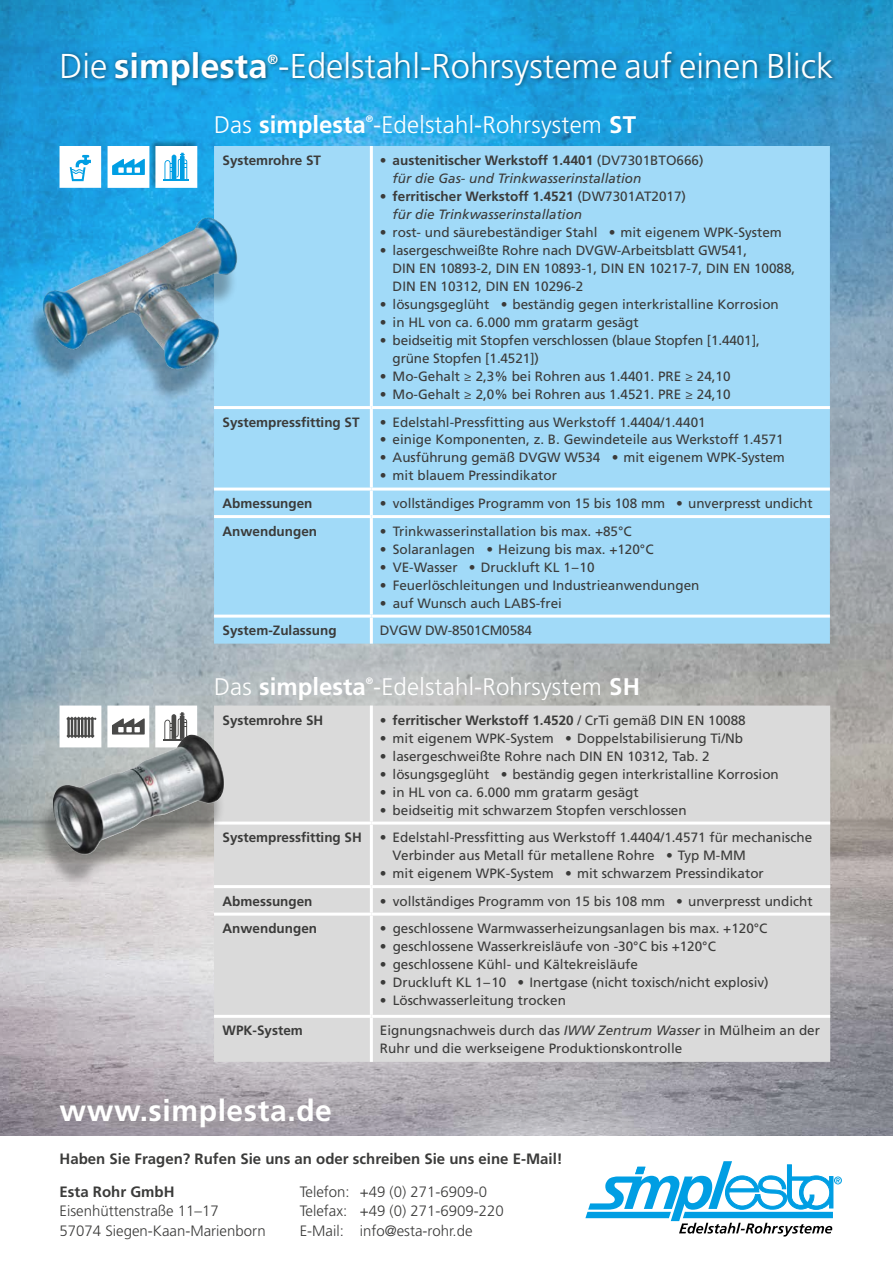
<style>
.page{position:relative;width:893px;height:1263px;background:#fff}
.page>*{position:absolute;margin:0;border:0;box-sizing:border-box;transform-origin:0 0}
.t1{font:300 34.5px "Frutiger";color:#fff}
.t2{font:700 30px "Frutiger";letter-spacing:.02em;color:#fff}
.t3{font:300 24px "Frutiger";letter-spacing:.01em;color:#fff}
.t4{font:300 15px/19.5px "Frutiger";color:#3b3b3a}
.t5{font:700 15px "Frutiger";color:#3b3b3a}
.t6{font:13.5px/18px "Frutiger";color:#3b3b3a}
.t7{font:700 13.5px "Frutiger";color:#3b3b3a}
.t8{font:italic 13.5px/18px "Frutiger";color:#3b3b3a}
.t9{font:700 13.35px "Frutiger";color:#fff}
.t10{font:700 9.3px "Frutiger";color:#fff}
.s1{font-weight:700}
.s2{font-style:normal}
.s3{font-weight:700;font-style:normal}
.s4{font-family:"Myriad Pro"}
.s5{font-weight:400}
.s6{font-style:italic}
</style>
<div class="page">
<img style="left:0;top:0;width:893px;height:1136px">
<div style="left:59px;top:49px;width:779px;height:42px;background:#000;opacity:.5"></div>
<div style="left:214px;top:146px;width:616px;height:498px;background:#a1daf8"></div>
<hr style="left:370px;top:146px;width:3px;height:260px;background:#fff">
<hr style="left:214px;top:406px;width:157px;height:3px;background:#fff">
<hr style="left:371px;top:406px;width:459px;height:3px;background:#fff">
<hr style="left:370px;top:409px;width:3px;height:79px;background:#fff">
<hr style="left:214px;top:488px;width:157px;height:3px;background:#fff">
<hr style="left:371px;top:488px;width:459px;height:3px;background:#fff">
<hr style="left:370px;top:491px;width:3px;height:24px;background:#fff">
<hr style="left:214px;top:515px;width:157px;height:3px;background:#fff">
<hr style="left:371px;top:515px;width:459px;height:3px;background:#fff">
<hr style="left:370px;top:518px;width:3px;height:97px;background:#fff">
<hr style="left:370px;top:618px;width:3px;height:26px;background:#fff">
<hr style="left:214px;top:615px;width:157px;height:3px;background:#fff">
<hr style="left:371px;top:615px;width:459px;height:3px;background:#fff">
<div style="left:214px;top:705px;width:616px;height:357px;background:#dadada"></div>
<hr style="left:370px;top:705px;width:3px;height:116px;background:#fff">
<hr style="left:214px;top:821px;width:157px;height:3px;background:#fff">
<hr style="left:371px;top:821px;width:459px;height:3px;background:#fff">
<hr style="left:370px;top:824px;width:3px;height:61px;background:#fff">
<hr style="left:214px;top:885px;width:157px;height:3px;background:#fff">
<hr style="left:371px;top:885px;width:459px;height:3px;background:#fff">
<hr style="left:370px;top:888px;width:3px;height:25px;background:#fff">
<hr style="left:214px;top:913px;width:157px;height:3px;background:#fff">
<hr style="left:371px;top:913px;width:459px;height:3px;background:#fff">
<hr style="left:370px;top:916px;width:3px;height:99px;background:#fff">
<hr style="left:214px;top:1015px;width:157px;height:3px;background:#fff">
<hr style="left:371px;top:1015px;width:459px;height:3px;background:#fff">
<hr style="left:370px;top:1018px;width:3px;height:44px;background:#fff">
<svg style="left:585px;top:1161px;width:257px;height:75px"></svg>
<svg style="left:155px;top:705px;width:42px;height:29px"></svg>
<svg style="left:107px;top:705px;width:42px;height:29px"></svg>
<svg style="left:60px;top:705px;width:41px;height:29px"></svg>
<div style="left:26px;top:233px;width:212px;height:169px;background:#000;opacity:.3"></div>
<img style="left:41px;top:218px;width:202px;height:152px">
<div style="left:35px;top:750px;width:190px;height:138px;background:#000;opacity:.3"></div>
<img style="left:49px;top:734px;width:179px;height:123px">
<svg style="left:60px;top:146px;width:41px;height:42px"></svg>
<div style="left:149px;top:139px;width:50px;height:50px;background:#000;opacity:.3"></div>
<svg style="left:155px;top:146px;width:42px;height:42px"></svg>
<hr style="left:164px;top:179px;width:25px;height:2px;background:#009ee3">
<svg style="left:108px;top:146px;width:41px;height:42px"></svg>
<h1 class="t1" style="left:60px;top:47px;width:775px">Die <span class="s1">simplesta</span> -Edelstahl-Rohrsysteme auf einen Blick</h1>
<p class="t9" style="left:268px;top:52px;width:12px">®</p>
<h3 class="t3" style="left:214px;top:111px;width:423px">Das <span class="s1">simplesta</span> -Edelstahl-Rohrsystem <span class="s1">ST</span></h3>
<p class="t10" style="left:366px;top:113px;width:9px">®</p>
<p class="t7" style="left:223px;top:152px;width:100px">Systemrohre ST</p>
<p class="t8" style="left:393px;top:151px;width:312px;text-indent:-13px"><span class="s2">•</span> <span class="s3">austenitischer Werkstoff 1.4401</span> <span class="s2">(DV7301BTO666) </span>für die Gas- und Trinkwasserinstallation</p>
<p class="t8" style="left:393px;top:187px;width:295px;text-indent:-13px"><span class="s2">•</span> <span class="s3">ferritischer Werkstoff 1.4521</span> <span class="s2">(DW7301AT2017) </span>für die Trinkwasserinstallation</p>
<p class="t6" style="left:380px;top:223px;width:403px">• rost- und säurebeständiger Stahl • mit eigenem WPK-System</p>
<p class="t6" style="left:393px;top:241px;width:404px;text-indent:-13px">• lasergeschweißte Rohre nach DVGW-Arbeitsblatt GW541,<br>DIN EN 10893-2, DIN EN 10893-1, DIN EN 10217-7, DIN EN 10088,<br>DIN EN 10312, DIN EN 10296-2</p>
<p class="t6" style="left:380px;top:295px;width:400px">• lösungsgeglüht • beständig gegen interkristalline Korrosion</p>
<p class="t6" style="left:380px;top:313px;width:260px">• in HL von ca. 6.000 mm gratarm gesägt</p>
<p class="t6" style="left:393px;top:331px;width:369px;text-indent:-13px">• beidseitig mit Stopfen verschlossen (blaue Stopfen [1.4401], grüne Stopfen [1.4521])</p>
<p class="t6" style="left:380px;top:367px;width:352px">• Mo-Gehalt <span class="s4">≥</span> 2,3% bei Rohren aus 1.4401. PRE <span class="s4">≥</span> 24,10</p>
<p class="t6" style="left:380px;top:385px;width:352px">• Mo-Gehalt <span class="s4">≥</span> 2,0% bei Rohren aus 1.4521. PRE <span class="s4">≥</span> 24,10</p>
<p class="t7" style="left:223px;top:414px;width:139px">Systempressfitting ST</p>
<p class="t6" style="left:380px;top:413px;width:327px">• Edelstahl-Pressfitting aus Werkstoff 1.4404/1.4401</p>
<p class="t6" style="left:380px;top:431px;width:405px">• einige Komponenten, z. B. Gewindeteile aus Werkstoff 1.4571</p>
<p class="t6" style="left:380px;top:449px;width:406px">• Ausführung gemäß DVGW W534 • mit eigenem WPK-System</p>
<p class="t6" style="left:380px;top:467px;width:179px">• mit blauem Pressindikator</p>
<p class="t7" style="left:223px;top:495px;width:91px">Abmessungen</p>
<p class="t6" style="left:380px;top:494px;width:434px">• vollständiges Programm von 15 bis 108 mm • unverpresst undicht</p>
<p class="t7" style="left:223px;top:523px;width:96px">Anwendungen</p>
<p class="t6" style="left:380px;top:522px;width:253px">• Trinkwasserinstallation bis max. +85°C</p>
<p class="t6" style="left:380px;top:540px;width:275px">• Solaranlagen • Heizung bis max. +120°C</p>
<p class="t6" style="left:380px;top:558px;width:216px">• VE-Wasser • Druckluft KL 1–10</p>
<p class="t6" style="left:380px;top:576px;width:321px">• Feuerlöschleitungen und Industrieanwendungen</p>
<p class="t6" style="left:380px;top:594px;width:184px">• auf Wunsch auch LABS-frei</p>
<p class="t7" style="left:223px;top:622px;width:116px">System-Zulassung</p>
<p class="t6" style="left:380px;top:621px;width:153px">DVGW DW-8501CM0584</p>
<h3 class="t3" style="left:214px;top:673px;width:427px">Das <span class="s1">simplesta</span> -Edelstahl-Rohrsystem <span class="s1">SH</span></h3>
<p class="t10" style="left:366px;top:675px;width:9px">®</p>
<p class="t7" style="left:223px;top:712px;width:102px">Systemrohre SH</p>
<p class="t7" style="left:380px;top:712px;width:367px"><span class="s5">•</span> ferritischer Werkstoff 1.4520 <span class="s5">/ CrTi gemäß DIN EN 10088</span></p>
<p class="t6" style="left:380px;top:729px;width:365px">• mit eigenem WPK-System • Doppelstabilisierung Ti/Nb</p>
<p class="t6" style="left:380px;top:747px;width:331px">• lasergeschweißte Rohre nach DIN EN 10312, Tab. 2</p>
<p class="t6" style="left:380px;top:765px;width:400px">• lösungsgeglüht • beständig gegen interkristalline Korrosion</p>
<p class="t6" style="left:380px;top:783px;width:260px">• in HL von ca. 6.000 mm gratarm gesägt</p>
<p class="t6" style="left:380px;top:801px;width:308px">• beidseitig mit schwarzem Stopfen verschlossen</p>
<p class="t7" style="left:223px;top:829px;width:141px">Systempressfitting SH</p>
<p class="t6" style="left:393px;top:828px;width:421px;text-indent:-13px">• Edelstahl-Pressfitting aus Werkstoff 1.4404/1.4571 für mechanische<br>Verbinder aus Metall für metallene Rohre • Typ M-MM</p>
<p class="t6" style="left:380px;top:864px;width:385px">• mit eigenem WPK-System • mit schwarzem Pressindikator</p>
<p class="t7" style="left:223px;top:893px;width:91px">Abmessungen</p>
<p class="t6" style="left:380px;top:892px;width:434px">• vollständiges Programm von 15 bis 108 mm • unverpresst undicht</p>
<p class="t7" style="left:223px;top:920px;width:96px">Anwendungen</p>
<p class="t6" style="left:380px;top:919px;width:389px">• geschlossene Warmwasserheizungsanlagen bis max. +120°C</p>
<p class="t6" style="left:380px;top:937px;width:338px">• geschlossene Wasserkreisläufe von -30°C bis +120°C</p>
<p class="t6" style="left:380px;top:955px;width:260px">• geschlossene Kühl- und Kältekreisläufe</p>
<p class="t6" style="left:380px;top:973px;width:390px">• Druckluft KL 1–10 • Inertgase (nicht toxisch/nicht explosiv)</p>
<p class="t6" style="left:380px;top:991px;width:188px">• Löschwasserleitung trocken</p>
<p class="t7" style="left:223px;top:1023px;width:82px">WPK-System</p>
<p class="t6" style="left:380px;top:1021px;width:442px">Eignungsnachweis durch das <span class="s6">IWW Zentrum Wasser</span> in Mülheim an der<br>Ruhr und die werkseigene Produktionskontrolle</p>
<h2 class="t2" style="left:60px;top:1093px;width:274px">www.simplesta.de</h2>
<p class="t5" style="left:60px;top:1150px;width:505px">Haben Sie Fragen? Rufen Sie uns an oder schreiben Sie uns eine E-Mail!</p>
<p class="t5" style="left:60px;top:1182px;width:117px">Esta Rohr GmbH</p>
<p class="t4" style="left:60px;top:1201px;width:208px">Eisenhüttenstraße 11–17<br>57074 Siegen-Kaan-Marienborn</p>
<p class="t4" style="left:300px;top:1182px;width:206px">Telefon: +49 (0) 271-6909-0<br>Telefax: +49 (0) 271-6909-220<br>E-Mail: info@esta-rohr.de</p>
</div>
